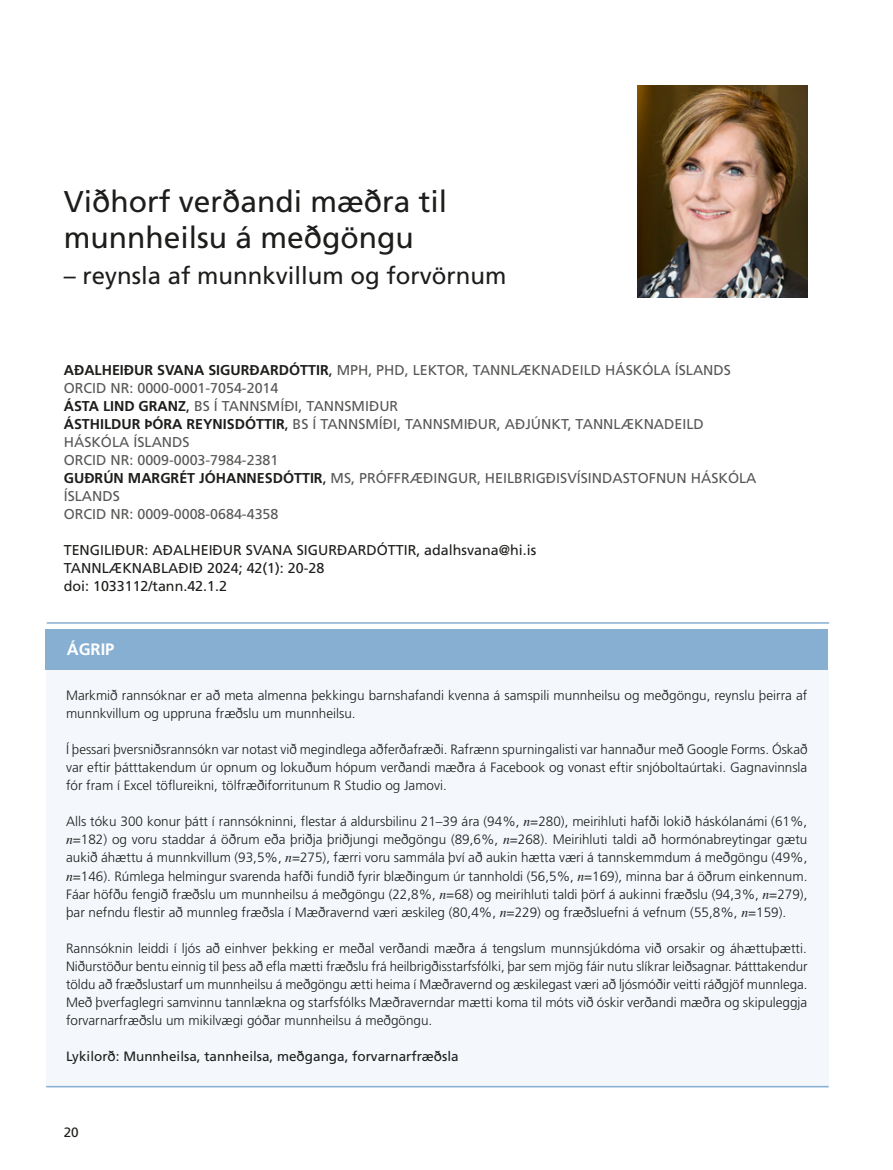
<style>
.page{position:relative;width:893px;height:1170px;background:#fff}
.page>*{position:absolute;margin:0;border:0;box-sizing:border-box;transform-origin:0 0}
.t1{font:30px/36px "Frutiger LT Std";color:#1d1d1b}
.t2{font:24px "Frutiger LT Std";color:#1d1d1b}
.t3{font:700 16.5px "Frutiger LT Std";color:#fff}
.t4{font:14.25px/18px "Frutiger LT Std";color:#575756}
.t5{font:14.25px/18px "Frutiger LT Std";color:#1d1d1b}
.t6{font:300 13.5px/18px "Frutiger LT Std";color:#1d1d1b;text-align:justify}
.t7{font:13.5px "Frutiger LT Std";color:#1d1d1b}
.s1{font-weight:700;color:#1d1d1b}
.s2{color:#1d1d1b}
.s3{font-family:"Times";font-weight:400;font-style:italic}
</style>
<div class="page">
<img style="left:638px;top:85px;width:170px;height:213px">
<div style="left:46px;top:667px;width:783px;height:420px;background:#f4f8fc"></div>
<hr style="left:47px;top:622px;width:782px;height:1px;background:#87afd2">
<hr style="left:46px;top:1085px;width:783px;height:2px;background:#87afd2">
<div style="left:46px;top:628px;width:782px;height:41px;background:#87afd2"></div>
<h1 class="t1" style="left:64px;top:184px;width:385px">Viðhorf verðandi mæðra til munnheilsu á meðgöngu</h1>
<h2 class="t2" style="left:64px;top:262px;width:444px">– reynsla af munnkvillum og forvörnum</h2>
<p class="t4" style="left:64px;top:360px;width:694px"><span class="s1">AÐALHEIÐUR SVANA SIGURÐARDÓTTIR</span><span class="s2">,</span> MPH, PHD, LEKTOR, TANNLÆKNADEILD HÁSKÓLA ÍSLANDS ORCID NR: 0000-0001-7054-2014<br><span class="s1">ÁSTA LIND GRANZ</span><span class="s2">,</span> BS Í TANNSMÍÐI, TANNSMIÐUR<br><span class="s1">ÁSTHILDUR ÞÓRA REYNISDÓTTIR</span><span class="s2">,</span> BS Í TANNSMÍÐI, TANNSMIÐUR, AÐJÚNKT, TANNLÆKNADEILD HÁSKÓLA ÍSLANDS<br>ORCID NR: 0009-0003-7984-2381<br><span class="s1">GUÐRÚN MARGRÉT JÓHANNESDÓTTIR</span><span class="s2">,</span> MS, PRÓFFRÆÐINGUR, HEILBRIGÐISVÍSINDASTOFNUN HÁSKÓLA ÍSLANDS<br>ORCID NR: 0009-0008-0684-4358</p>
<p class="t5" style="left:64px;top:540px;width:474px">TENGILIÐUR: AÐALHEIÐUR SVANA SIGURÐARDÓTTIR, adalhsvana@hi.is<br>TANNLÆKNABLAÐIÐ 2024; 42(1): 20-28<br>doi: 1033112/tann.42.1.2</p>
<p class="t3" style="left:67px;top:639px;width:49px">ÁGRIP</p>
<p class="t6" style="left:66px;top:687px;width:743px">Markmið rannsóknar er að meta almenna þekkingu barnshafandi kvenna á samspili munnheilsu og meðgöngu, reynslu þeirra af munnkvillum og uppruna fræðslu um munnheilsu.</p>
<p class="t6" style="left:66px;top:741px;width:743px">Í þessari þversniðsrannsókn var notast við megindlega aðferðafræði. Rafrænn spurningalisti var hannaður með Google Forms. Óskað var eftir þátttakendum úr opnum og lokuðum hópum verðandi mæðra á Facebook og vonast eftir snjóboltaúrtaki. Gagnavinnsla fór fram í Excel töflureikni, tölfræðiforritunum R Studio og Jamovi.</p>
<p class="t6" style="left:66px;top:813px;width:743px">Alls tóku 300 konur þátt í rannsókninni, flestar á aldursbilinu 21–39 ára (94%, <span class="s3">n</span>=280), meirihluti hafði lokið háskólanámi (61%, <span class="s3">n</span>=182) og voru staddar á öðrum eða þriðja þriðjungi meðgöngu (89,6%, <span class="s3">n</span>=268). Meirihluti taldi að hormónabreytingar gætu aukið áhættu á munnkvillum (93,5%, <span class="s3">n</span>=275), færri voru sammála því að aukin hætta væri á tannskemmdum á meðgöngu (49%, <span class="s3">n</span>=146). Rúmlega helmingur svarenda hafði fundið fyrir blæðingum úr tannholdi (56,5%, <span class="s3">n</span>=169), minna bar á öðrum einkennum.<br>Fáar höfðu fengið fræðslu um munnheilsu á meðgöngu (22,8%, <span class="s3">n</span>=68) og meirihluti taldi þörf á aukinni fræðslu (94,3%, <span class="s3">n</span>=279), þar nefndu flestir að munnleg fræðsla í Mæðravernd væri æskileg (80,4%, <span class="s3">n</span>=229) og fræðsluefni á vefnum (55,8%, <span class="s3">n</span>=159).</p>
<p class="t6" style="left:66px;top:939px;width:743px">Rannsóknin leiddi í ljós að einhver þekking er meðal verðandi mæðra á tengslum munnsjúkdóma við orsakir og áhættuþætti.<br>Niðurstöður bentu einnig til þess að efla mætti fræðslu frá heilbrigðisstarfsfólki, þar sem mjög fáir nutu slíkrar leiðsagnar. Þátttakendur töldu að fræðslustarf um munnheilsu á meðgöngu ætti heima í Mæðravernd og æskilegast væri að ljósmóðir veitti ráðgjöf munnlega.<br>Með þverfaglegri samvinnu tannlækna og starfsfólks Mæðraverndar mætti koma til móts við óskir verðandi mæðra og skipuleggja forvarnarfræðslu um mikilvægi góðar munnheilsu á meðgöngu.</p>
<p class="t7" style="left:66px;top:1047px;width:394px">Lykilorð: Munnheilsa, tannheilsa, meðganga, forvarnarfræðsla</p>
<p class="t7" style="left:64px;top:1124px;width:17px">20</p>
</div>
